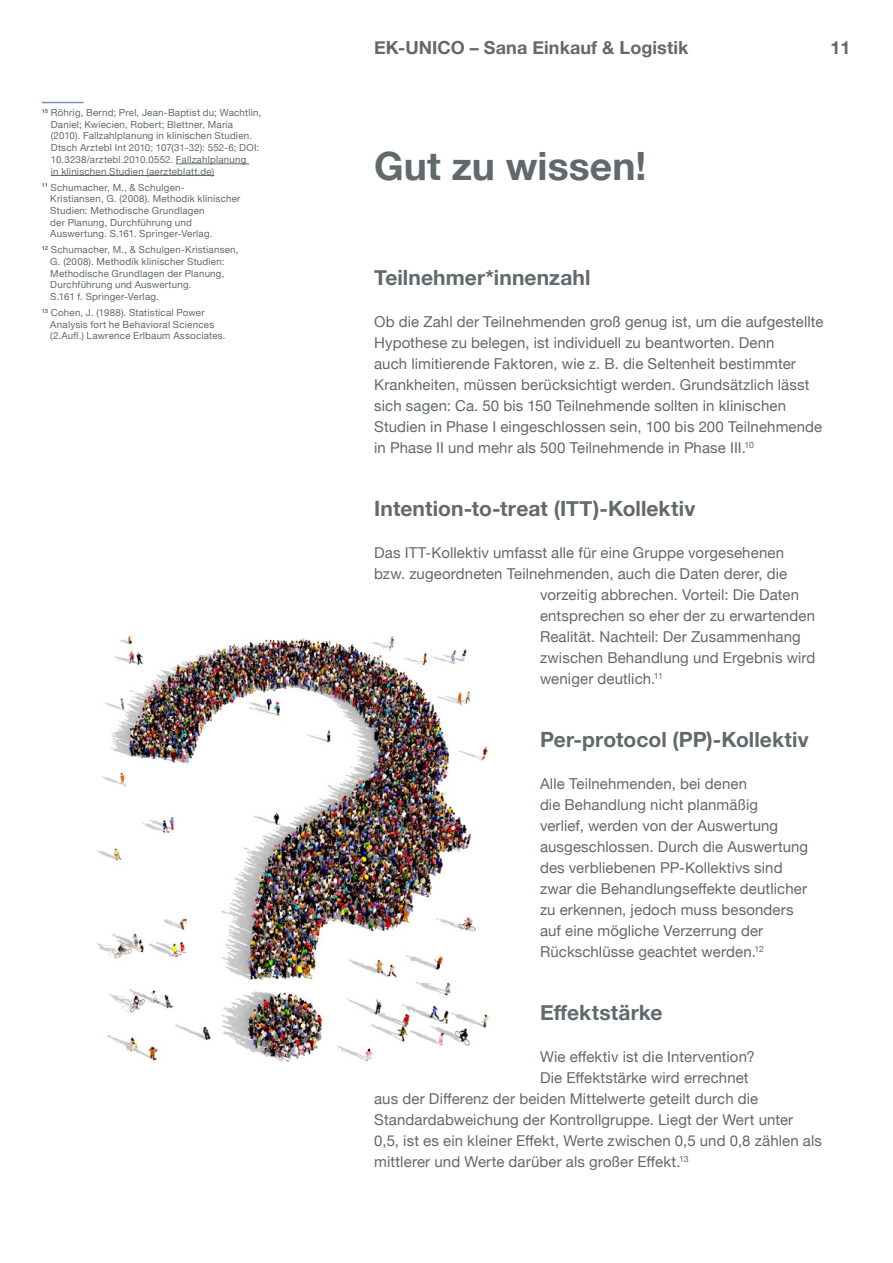
<style>
.page{position:relative;width:893px;height:1263px;background:#fff}
.page>*{position:absolute;margin:0;border:0;box-sizing:border-box;transform-origin:0 0}
.Abschnittstitel_Seite___schwarz{font:700 39px "Helvetica Neue";letter-spacing:.005em;color:#61696d}
.Abschnittstitel_Seite___schwarz-2{font:700 21px "Helvetica Neue";letter-spacing:.005em;color:#61696d}
.t1{font:700 18px "Helvetica Neue";letter-spacing:.005em;color:#61696d}
.Abschnittstitel_Seite___schwarz-3{font:15px/21px "Helvetica Neue";letter-spacing:.005em;color:#61696d}
.Abschnittstitel_Seite___schwarz-4{font:9.75px/11.7px "Helvetica Neue";letter-spacing:.02em;color:#61696d}
</style>
<div class="page">
<img style="left:97px;top:636px;width:392px;height:426px">
<hr style="left:42px;top:102px;width:42px;height:1px;background:#748fc9">
<hr style="left:176px;top:164px;width:73px;height:1px;background:#61696d">
<hr style="left:51px;top:175px;width:163px;height:1px;background:#61696d">
<p class="Abschnittstitel_Seite___schwarz-4" style="left:51px;top:107px;width:212px;text-indent:-9px"><sup>10</sup> Röhrig, Bernd; Prel, Jean-Baptist du; Wachtlin, Daniel; Kwiecien, Robert; Blettner, Maria (2010). Fallzahlplanung in klinischen Studien.<br>Dtsch Arztebl Int 2010; 107(31-32): 552-6; DOI:<br>10.3238/arztebl.2010.0552. Fallzahlplanung<br>in klinischen Studien (aerzteblatt.de)</p>
<p class="Abschnittstitel_Seite___schwarz-4" style="left:50px;top:182px;width:192px;text-indent:-9px"><sup>11</sup> Schumacher, M., &amp; Schulgen-<br>Kristiansen, G. (2008). Methodik klinischer Studien: Methodische Grundlagen<br>der Planung, Durchführung und Auswertung. S.161. Springer-Verlag.</p>
<p class="Abschnittstitel_Seite___schwarz-4" style="left:50px;top:244px;width:190px;text-indent:-9px"><sup>12</sup> Schumacher, M., &amp; Schulgen-Kristiansen, G. (2008). Methodik klinischer Studien:<br>Methodische Grundlagen der Planung, Durchführung und Auswertung.<br>S.161 f. Springer-Verlag.</p>
<p class="Abschnittstitel_Seite___schwarz-4" style="left:50px;top:307px;width:177px;text-indent:-9px"><sup>13</sup> Cohen, J. (1988). Statistical Power<br>Analysis fort he Behavioral Sciences (2.Aufl.) Lawrence Erlbaum Associates.</p>
<p class="t1" style="left:374px;top:33px;width:316px">EK-UNICO – Sana Einkauf &amp; Logistik</p>
<p class="t1" style="left:830px;top:33px;width:22px">11</p>
<p class="Abschnittstitel_Seite___schwarz" style="left:374px;top:136px;width:274px">Gut zu wissen!</p>
<p class="Abschnittstitel_Seite___schwarz-2" style="left:374px;top:261px;width:218px">Teilnehmer*innenzahl</p>
<p class="Abschnittstitel_Seite___schwarz-3" style="left:374px;top:312px;width:451px">Ob die Zahl der Teilnehmenden groß genug ist, um die aufgestellte Hypothese zu belegen, ist individuell zu beantworten. Denn<br>auch limitierende Faktoren, wie z. B. die Seltenheit bestimmter Krankheiten, müssen berücksichtigt werden. Grundsätzlich lässt sich sagen: Ca. 50 bis 150 Teilnehmende sollten in klinischen Studien in Phase I eingeschlossen sein, 100 bis 200 Teilnehmende in Phase II und mehr als 500 Teilnehmende in Phase III.<sup>10</sup></p>
<p class="Abschnittstitel_Seite___schwarz-2" style="left:374px;top:492px;width:323px">Intention-to-treat (ITT)-Kollektiv</p>
<p class="Abschnittstitel_Seite___schwarz-3" style="left:374px;top:543px;width:411px">Das ITT-Kollektiv umfasst alle für eine Gruppe vorgesehenen</p>
<p class="Abschnittstitel_Seite___schwarz-3" style="left:374px;top:564px;width:414px">bzw. zugeordneten Teilnehmenden, auch die Daten derer, die</p>
<p class="Abschnittstitel_Seite___schwarz-3" style="left:540px;top:585px;width:261px">vorzeitig abbrechen. Vorteil: Die Daten</p>
<p class="Abschnittstitel_Seite___schwarz-3" style="left:540px;top:606px;width:276px">entsprechen so eher der zu erwartenden</p>
<p class="Abschnittstitel_Seite___schwarz-3" style="left:540px;top:627px;width:262px">Realität. Nachteil: Der Zusammenhang</p>
<p class="Abschnittstitel_Seite___schwarz-3" style="left:540px;top:648px;width:277px">zwischen Behandlung und Ergebnis wird</p>
<p class="Abschnittstitel_Seite___schwarz-3" style="left:540px;top:669px;width:125px">weniger deutlich.<sup>11</sup></p>
<p class="Abschnittstitel_Seite___schwarz-2" style="left:540px;top:723px;width:270px">Per-protocol (PP)-Kollektiv</p>
<p class="Abschnittstitel_Seite___schwarz-3" style="left:540px;top:774px;width:270px">Alle Teilnehmenden, bei denen<br>die Behandlung nicht planmäßig<br>verlief, werden von der Auswertung ausgeschlossen. Durch die Auswertung des verbliebenen PP-Kollektivs sind zwar die Behandlungseffekte deutlicher zu erkennen, jedoch muss besonders auf eine mögliche Verzerrung der Rückschlüsse geachtet werden.<sup>12</sup></p>
<p class="Abschnittstitel_Seite___schwarz-2" style="left:540px;top:996px;width:124px">Effektstärke</p>
<p class="Abschnittstitel_Seite___schwarz-3" style="left:540px;top:1047px;width:216px">Wie effektiv ist die Intervention?</p>
<p class="Abschnittstitel_Seite___schwarz-3" style="left:540px;top:1068px;width:210px">Die Effektstärke wird errechnet</p>
<p class="Abschnittstitel_Seite___schwarz-3" style="left:374px;top:1089px;width:386px">aus der Differenz der beiden Mittelwerte geteilt durch die</p>
<p class="Abschnittstitel_Seite___schwarz-3" style="left:374px;top:1110px;width:421px">Standardabweichung der Kontrollgruppe. Liegt der Wert unter</p>
<p class="Abschnittstitel_Seite___schwarz-3" style="left:374px;top:1131px;width:449px">0,5, ist es ein kleiner Effekt, Werte zwischen 0,5 und 0,8 zählen als</p>
<p class="Abschnittstitel_Seite___schwarz-3" style="left:374px;top:1152px;width:316px">mittlerer und Werte darüber als großer Effekt.<sup>13</sup></p>
</div>
